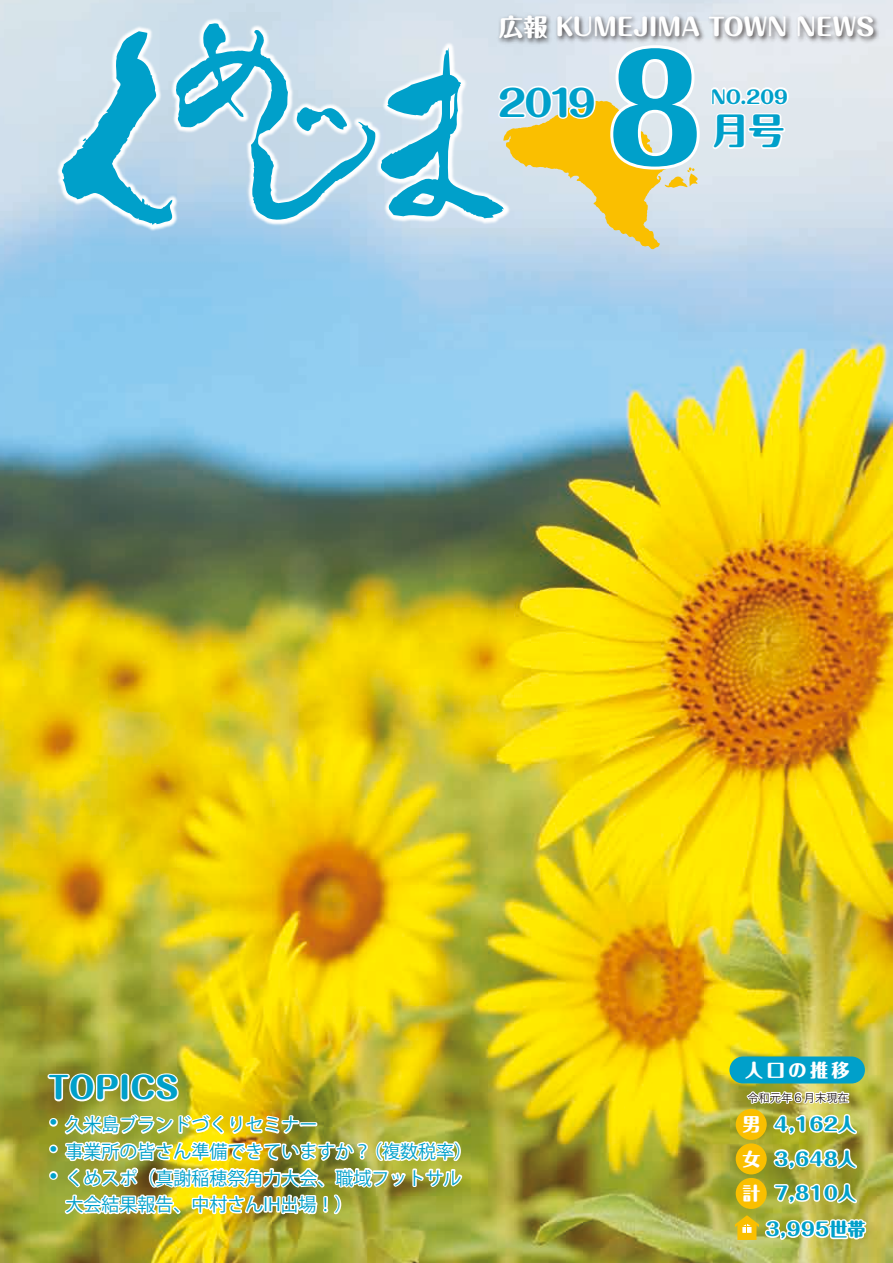
<style>
.page{position:relative;width:893px;height:1263px;background:#fff}
.page>*{position:absolute;margin:0;border:0;box-sizing:border-box;transform-origin:0 0}
.t1{font:800 141.9px "Maru Fo Pro";color:#00a0ca;scale:.86 1}
.t2{font:800 36px "Maru Fo Pro";letter-spacing:-.1em;color:#00a0ca}
.t3{font:800 30px "Maru Fo Pro";color:#00a0ca}
.t4{font:800 24px "Maru Fo Pro";letter-spacing:-.015em;color:#fff}
.t5{font:18px "Koz Go Pr 6 N";color:#00a0ca}
.t6{font:800 18px/34.5px "Maru Fo Pro";color:#00a0ca;text-align:justify}
.t7{font:800 18px/34.5px "Maru Fo Pro";letter-spacing:.2em;color:#fff}
.t8{font:11.25px "Hira Kaku Pro W3";color:#231916}
.s1{font-family:"Hira Kaku Pro W6";font-size:24px}
.s2{color:#fff}
</style>
<div class="page">
<img style="left:0;top:0;width:893px;height:1263px">
<img style="left:562px;top:11px;width:330px;height:38px">
<img style="left:4px;top:0;width:558px;height:283px">
<svg style="left:710px;top:85px;width:80px;height:66px"></svg>
<img style="left:46px;top:999px;width:418px;height:218px">
<div style="left:729px;top:1056px;width:136px;height:27px;background:#00a0ca;border-radius:13px"></div>
<svg style="left:735px;top:1061px;width:133px;height:181px"></svg>
<svg style="left:60px;top:22px;width:643px;height:227px;background:#b1d2d5"></svg>
<h3 class="t4" style="left:499px;top:8px;width:377px">広報 KUMEJIMA TOWN NEWS</h3>
<h1 class="t1" style="left:607px;top:-3px;width:114px">8</h1>
<h2 class="t2" style="left:498px;top:74px;width:100px">2019</h2>
<p class="t6" style="left:711px;top:77px;width:79px">NO.209</p>
<h2 class="t2" style="left:713px;top:102px;width:73px">月号</h2>
<h3 class="t3" style="left:48px;top:1064px;width:132px">TOPICS</h3>
<p class="t5" style="left:41px;top:1115px;width:277px"><span class="s1">・</span>久米島ブランドづくりセミナー</p>
<p class="t5" style="left:41px;top:1141px;width:432px"><span class="s1">・</span>事業所の皆さん準備できていますか？（複数税率）</p>
<p class="t5" style="left:41px;top:1168px;width:421px"><span class="s1">・</span>くめスポ（真謝稲穂祭角力大会、職域フットサル</p>
<p class="t5" style="left:65px;top:1194px;width:289px">大会結果報告、中村さんIH出場！）</p>
<p class="t7" style="left:745px;top:1051px;width:106px">人口の推移</p>
<p class="t8" style="left:747px;top:1087px;width:103px">令和元年６月末現在</p>
<p class="t6" style="left:774px;top:1105px;width:83px;text-indent:-32px"><span class="s2">男</span> 4,162人3,648人7,810人</p>
<p class="t7" style="left:742px;top:1139px;width:19px">女計</p>
<p class="t6" style="left:765px;top:1210px;width:101px">3,995世帯</p>
</div>
